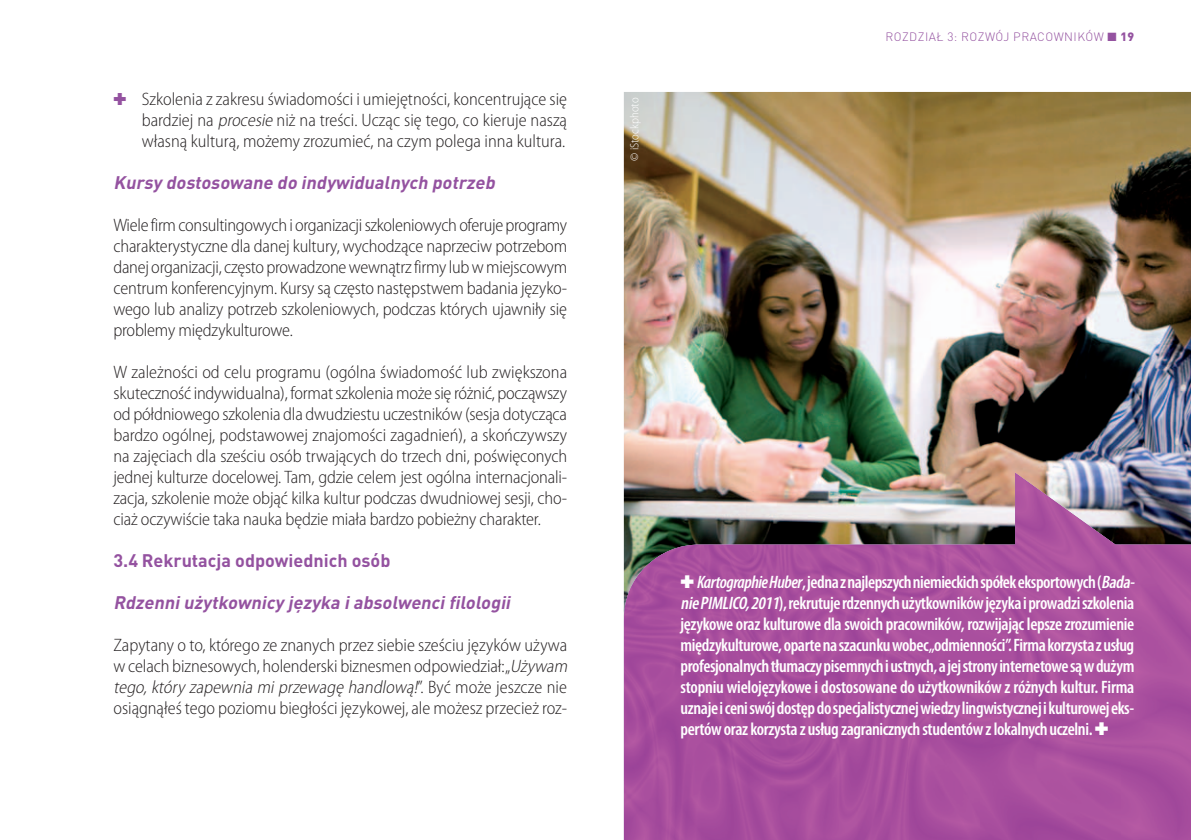
<style>
.page{position:relative;width:1191px;height:840px;background:#fff}
.page>*{position:absolute;margin:0;border:0;box-sizing:border-box;transform-origin:0 0}
.t1{font:300 semi-condensed 18px/21px "Myriad Pro";letter-spacing:-.005em;color:#231f20;text-align:justify}
.t2{font:600 condensed 18px/21px "Myriad Pro";letter-spacing:-.02em;color:#fff}
.t3{font:italic 700 18px "DIN Pro";color:#9452a0}
.t4{font:700 18px "DIN Pro";color:#9452a0}
.t5{font:300 12px "DIN Pro";letter-spacing:.04em;color:#9452a0}
.t6{font:300 semi-condensed 12px "Myriad Pro";color:#fff}
.s1{color:#9452a0}
.s2{font-style:italic}
.s3{font-weight:900}
</style>
<div class="page">
<img style="left:624px;top:92px;width:567px;height:380px">
<img style="left:624px;top:472px;width:567px;height:61px">
<img style="left:979px;top:472px;width:143px;height:367px">
<img style="left:624px;top:533px;width:356px;height:306px">
<img style="left:1121px;top:533px;width:70px;height:306px">
<p class="t1" style="left:142px;top:90px;width:427px;text-indent:-28px"><span class="s1">✚</span> Szkolenia z zakresu świadomości i umiejętności, koncentrujące się bardziej na <span class="s2">procesie</span> niż na treści. Ucząc się tego, co kieruje naszą własną kulturą, możemy zrozumieć, na czym polega inna kultura.</p>
<p class="t3" style="left:113px;top:176px;width:386px">Kursy dostosowane do indywidualnych potrzeb</p>
<p class="t1" style="left:113px;top:216px;width:455px">Wiele firm consultingowych i organizacji szkoleniowych oferuje programy charakterystyczne dla danej kultury, wychodzące naprzeciw potrzebom danej organizacji, często prowadzone wewnątrz firmy lub w miejscowym centrum konferencyjnym. Kursy są często następstwem badania języko&shy;wego lub analizy potrzeb szkoleniowych, podczas których ujawniły się problemy międzykulturowe.</p>
<p class="t1" style="left:113px;top:363px;width:455px">W zależności od celu programu (ogólna świadomość lub zwiększona skuteczność indywidualna), format szkolenia może się różnić, począwszy od półdniowego szkolenia dla dwudziestu uczestników (sesja dotycząca bardzo ogólnej, podstawowej znajomości zagadnień), a skończywszy na zajęciach dla sześciu osób trwających do trzech dni, poświęconych jednej kulturze docelowej. Tam, gdzie celem jest ogólna internacjonali&shy;zacja, szkolenie może objąć kilka kultur podczas dwudniowej sesji, cho&shy;ciaż oczywiście taka nauka będzie miała bardzo pobieżny charakter.</p>
<p class="t4" style="left:113px;top:554px;width:278px">3.4 Rekrutacja odpowiednich osób</p>
<p class="t3" style="left:113px;top:596px;width:401px">Rdzenni użytkownicy języka i absolwenci filologii</p>
<p class="t1" style="left:113px;top:636px;width:458px;text-align:left">Zapytany o to, którego ze znanych przez siebie sześciu języków używa w celach biznesowych, holenderski biznesmen odpowiedział: „<span class="s2">Używam tego, który zapewnia mi przewagę handlową!</span>”. B y ć m o ż e j e s z c z e n i e osiągnąłeś tego poziomu biegłości językowej, ale możesz przecież roz-</p>
<p class="t6" style="left:630px;top:161px;width:65px;rotate:-90deg">© iStockphoto</p>
<p class="t5" style="left:885px;top:33px;width:250px">ROZDZIAŁ 3: ROZWÓJ PRACOWNIKÓW ■ <span class="s3">19</span></p>
<p class="t2" style="left:680px;top:573px;width:458px">✚ <span class="s2">Kartographie Huber</span>, jedna z najlepszych niemieckich spółek eksportowych (<span class="s2">Bada&shy;nie PIMLICO,2011</span>), rekrutuje rdzennych użytkowników języka i prowadzi szkolenia językowe oraz kulturowe dla swoich pracowników, rozwijając lepsze zrozumienie międzykulturowe, oparte na szacunku wobec „odmienności”. Firma korzysta z usług profesjonalnych tłumaczy pisemnych i ustnych, a jej strony internetowe są w dużym stopniu wielojęzykowe i dostosowane do użytkowników z różnych kultur. Firma uznaje i ceni swój dostęp do specjalistycznej wiedzy lingwistycznej i kulturowej eks&shy;pertów oraz korzysta z usług zagranicznych studentów z lokalnych uczelni. ✚</p>
</div>
